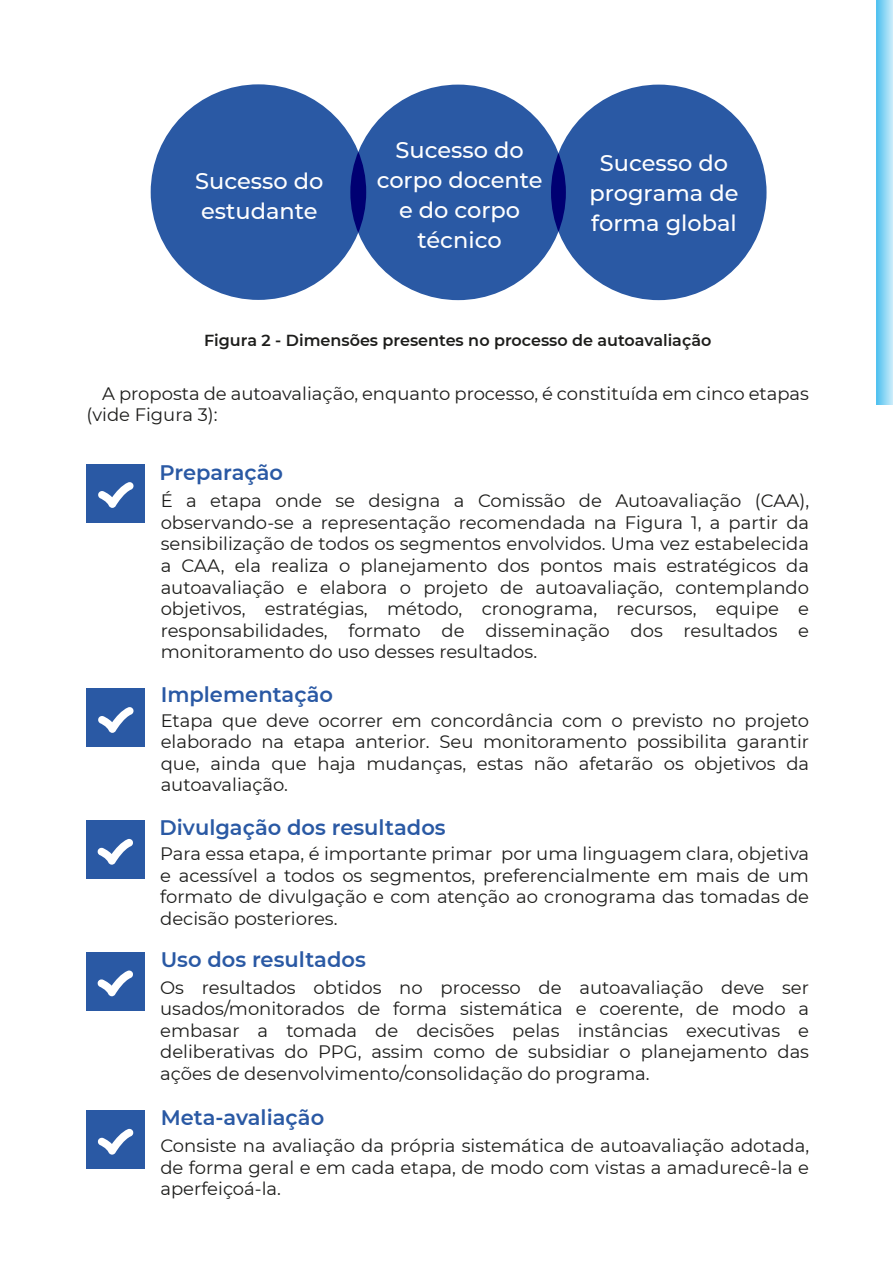
<style>
.page{position:relative;width:893px;height:1263px;background:#fff}
.page>*{position:absolute;margin:0;border:0;box-sizing:border-box;transform-origin:0 0}
.t1{font:500 22.5px/30px "Montserrat";color:#fff;text-align:center}
.t2{font:600 21px "Montserrat";color:#2a59a4}
.t3{font:18px/21.6px "Montserrat";color:#1d1d1b;text-align:justify}
.t4{font:600 16.05px "Montserrat";color:#1d1d1b}
</style>
<div class="page">
<div style="left:87px;top:464px;width:58px;height:59px;background:#2a59a4"></div>
<svg style="left:98px;top:482px;width:36px;height:26px"></svg>
<div style="left:87px;top:688px;width:58px;height:58px;background:#2a59a4"></div>
<svg style="left:98px;top:707px;width:36px;height:26px"></svg>
<div style="left:86px;top:820px;width:59px;height:58px;background:#2a59a4"></div>
<svg style="left:97px;top:838px;width:36px;height:27px"></svg>
<div style="left:86px;top:952px;width:59px;height:58px;background:#2a59a4"></div>
<svg style="left:97px;top:970px;width:36px;height:26px"></svg>
<div style="left:86px;top:1110px;width:59px;height:58px;background:#2a59a4"></div>
<svg style="left:97px;top:1128px;width:37px;height:26px"></svg>
<div style="left:151px;top:84px;width:215px;height:216px;background:#2a59a4;border-radius:50%"></div>
<div style="left:350px;top:85px;width:216px;height:215px;background:#2a59a4;border-radius:50%"></div>
<div style="left:551px;top:85px;width:215px;height:215px;background:#2a59a4;border-radius:50%"></div>
<svg style="left:877px;top:0;width:16px;height:405px;background:#8fd7f4"></svg>
<p class="t1" style="left:195px;top:165px;width:130px;text-align:left">Sucesso do estudante</p>
<p class="t1" style="left:377px;top:134px;width:167px">Sucesso do corpo docente e do corpo técnico</p>
<p class="t1" style="left:589px;top:147px;width:151px">Sucesso do programa de forma global</p>
<p class="t4" style="left:204px;top:329px;width:509px">Figura 2 - Dimensões presentes no processo de autoavaliação</p>
<p class="t3" style="left:87px;top:382px;width:724px;text-indent:16px">A proposta de autoavaliação, enquanto processo, é constituída em cinco etapas (vide Figura 3):</p>
<p class="t2" style="left:159px;top:457px;width:125px">Preparação</p>
<p class="t3" style="left:161px;top:489px;width:650px">É a etapa onde se designa a Comissão de Autoavaliação (CAA), observando-se a representação recomendada na Figura 1, a partir da sensibilização de todos os segmentos envolvidos. Uma vez estabelecida a CAA, ela realiza o planejamento dos pontos mais estratégicos da autoavaliação e elabora o projeto de autoavaliação, contemplando objetivos, estratégias, método, cronograma, recursos, equipe e responsabilidades, formato de disseminação dos resultados e monitoramento do uso desses resultados.</p>
<p class="t2" style="left:161px;top:679px;width:174px">Implementação</p>
<p class="t3" style="left:161px;top:709px;width:650px">Etapa que deve ocorrer em concordância com o previsto no projeto elaborado na etapa anterior. Seu monitoramento possibilita garantir que, ainda que haja mudanças, estas não afetarão os objetivos da autoavaliação.</p>
<p class="t2" style="left:159px;top:812px;width:288px">Divulgação dos resultados</p>
<p class="t3" style="left:160px;top:842px;width:650px">Para essa etapa, é importante primar por uma linguagem clara, objetiva e acessível a todos os segmentos, preferencialmente em mais de um formato de divulgação e com atenção ao cronograma das tomadas de decisão posteriores.</p>
<p class="t2" style="left:161px;top:944px;width:207px">Uso dos resultados</p>
<p class="t3" style="left:160px;top:976px;width:650px">Os resultados obtidos no processo de autoavaliação deve ser usados/monitorados de forma sistemática e coerente, de modo a embasar a tomada de decisões pelas instâncias executivas e deliberativas do PPG, assim como de subsidiar o planejamento das ações de desenvolvimento/consolidação do programa.</p>
<p class="t2" style="left:161px;top:1102px;width:165px">Meta-avaliação</p>
<p class="t3" style="left:160px;top:1134px;width:650px">Consiste na avaliação da própria sistemática de autoavaliação adotada, de forma geral e em cada etapa, de modo com vistas a amadurecê-la e aperfeiçoá-la.</p>
</div>
